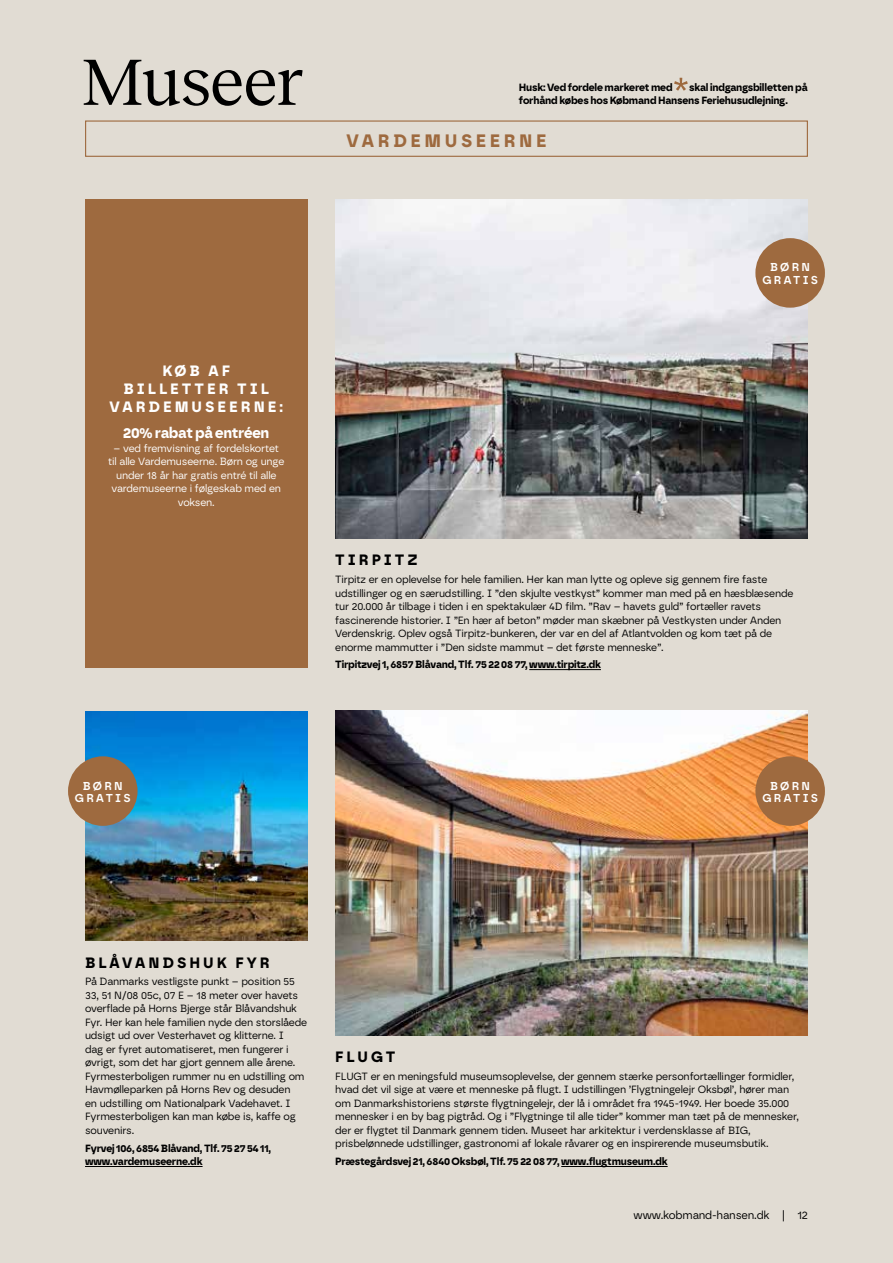
<style>
.page{position:relative;width:893px;height:1263px;background:#e1dcd3}
.page>*{position:absolute;margin:0;border:0;box-sizing:border-box;transform-origin:0 0}
.t1{font:67.5px "Reckless";color:#000}
.t2{font:700 18px "Borna";letter-spacing:.2em;color:#9e6a3f}
.t3{font:700 15px/18px "Borna";letter-spacing:.2em;color:#fff;text-align:center}
.t4{font:700 15px "Borna";letter-spacing:.2em;color:#000}
.t5{font:700 15px "Borna";letter-spacing:-.015em;color:#fff}
.t6{font:600 11.55px/12.8px "Borna";letter-spacing:.2em;color:#fff;text-align:center}
.t7{font:11.25px "Borna";letter-spacing:-.015em;color:#000}
.t8{font:10.5px/13.5px "Borna";letter-spacing:-.015em;color:#000}
.t9{font:700 10.5px/13.5px "Borna";letter-spacing:-.015em;color:#000}
.t10{font:10.5px/13.5px "Borna";letter-spacing:-.015em;color:#fff;text-align:center}
</style>
<div class="page">
<hr style="left:529px;top:669px;width:72px;height:1px;background:#000">
<hr style="left:561px;top:1166px;width:107px;height:1px;background:#000">
<img style="left:335px;top:710px;width:473px;height:325px">
<img style="left:335px;top:199px;width:473px;height:339px">
<svg style="left:674px;top:78px;width:14px;height:13px"></svg>
<div style="left:85px;top:199px;width:223px;height:469px;background:#9e6a3f"></div>
<div style="left:85px;top:120px;width:723px;height:37px;border:1px solid #9e6a3f"></div>
<hr style="left:85px;top:1166px;width:118px;height:1px;background:#000">
<img style="left:85px;top:711px;width:223px;height:230px">
<div style="left:755px;top:238px;width:70px;height:70px;background:#9e6a3f;border-radius:50%"></div>
<div style="left:755px;top:756px;width:70px;height:70px;background:#9e6a3f;border-radius:50%"></div>
<div style="left:68px;top:756px;width:70px;height:70px;background:#9e6a3f;border-radius:50%"></div>
<h1 class="t1" style="left:82px;top:33px;width:223px">Museer</h1>
<p class="t9" style="left:519px;top:80px;width:290px;text-indent:170px">skal indgangsbilletten på forhånd købes hos Købmand Hansens Feriehusudlejning.</p>
<p class="t9" style="left:519px;top:80px;width:155px">Husk: Ved fordele markeret med</p>
<h2 class="t2" style="left:346px;top:130px;width:202px">VARDEMUSEERNE</h2>
<h3 class="t3" style="left:110px;top:361px;width:175px">KØB AF<br>BILLETTER TIL<br>VARDEMUSEERNE:</h3>
<h3 class="t5" style="left:123px;top:424px;width:148px">20% rabat på entréen</h3>
<p class="t10" style="left:108px;top:441px;width:178px">– ved fremvisning af fordelskortet til alle Vardemuseerne. Børn og unge under 18 år har gratis entré til alle vardemuseerne i følgeskab med en voksen.</p>
<p class="t6" style="left:75px;top:779px;width:57px">BØRN<br>GRATIS</p>
<p class="t6" style="left:762px;top:261px;width:57px">BØRN<br>GRATIS</p>
<h3 class="t4" style="left:335px;top:551px;width:84px">TIRPITZ</h3>
<p class="t8" style="left:335px;top:572px;width:460px">Tirpitz er en oplevelse for hele familien. Her kan man lytte og opleve sig gennem fire faste udstillinger og en særudstilling. I ”den skjulte vestkyst” kommer man med på en hæsblæsende tur 20.000 år tilbage i tiden i en spektakulær 4D film. ”Rav – havets guld” fortæller ravets fascinerende historier. I ”En hær af beton” møder man skæbner på Vestkysten under Anden Verdenskrig. Oplev også Tirpitz-bunkeren, der var en del af Atlantvolden og kom tæt på de enorme mammutter i ”Den sidste mammut – det første menneske”.</p>
<p class="t9" style="left:335px;top:658px;width:267px">Tirpitzvej 1, 6857 Blåvand, Tlf. 75 22 08 77, www.tirpitz.dk</p>
<p class="t6" style="left:762px;top:779px;width:57px">BØRN<br>GRATIS</p>
<h3 class="t4" style="left:85px;top:953px;width:186px">BLÅVANDSHUK FYR</h3>
<p class="t8" style="left:85px;top:975px;width:224px">På Danmarks vestligste punkt – position 55<br>33, 51 N/08 05c, 07 E – 18 meter over havets overflade på Horns Bjerge står Blåvandshuk Fyr. Her kan hele familien nyde den storslåede udsigt ud over Vesterhavet og klitterne. I<br>dag er fyret automatiseret, men fungerer i øvrigt, som det har gjort gennem alle årene.<br>Fyrmesterboligen rummer nu en udstilling om Havmølleparken på Horns Rev og desuden<br>en udstilling om Nationalpark Vadehavet. I Fyrmesterboligen kan man købe is, kaffe og souvenirs.</p>
<p class="t9" style="left:85px;top:1141px;width:188px">Fyrvej 106, 6854 Blåvand, Tlf. 75 27 54 11, www.vardemuseerne.dk</p>
<h3 class="t4" style="left:335px;top:1048px;width:62px">FLUGT</h3>
<p class="t8" style="left:335px;top:1069px;width:465px">FLUGT er en meningsfuld museumsoplevelse, der gennem stærke personfortællinger formidler, hvad det vil sige at være et menneske på flugt. I udstillingen ’Flygtningelejr Oksbøl’, hører man om Danmarkshistoriens største flygtningelejr, der lå i området fra 1945-1949. Her boede 35.000 mennesker i en by bag pigtråd. Og i ”Flygtninge til alle tider” kommer man tæt på de mennesker, der er flygtet til Danmark gennem tiden. Museet har arkitektur i verdensklasse af BIG, prisbelønnede udstillinger, gastronomi af lokale råvarer og en inspirerende museumsbutik.</p>
<p class="t9" style="left:335px;top:1155px;width:334px">Præstegårdsvej 21, 6840 Oksbøl, Tlf. 75 22 08 77, www.flugtmuseum.dk</p>
<p class="t7" style="left:634px;top:1208px;width:176px">www.kobmand-hansen.dk | 12</p>
</div>
